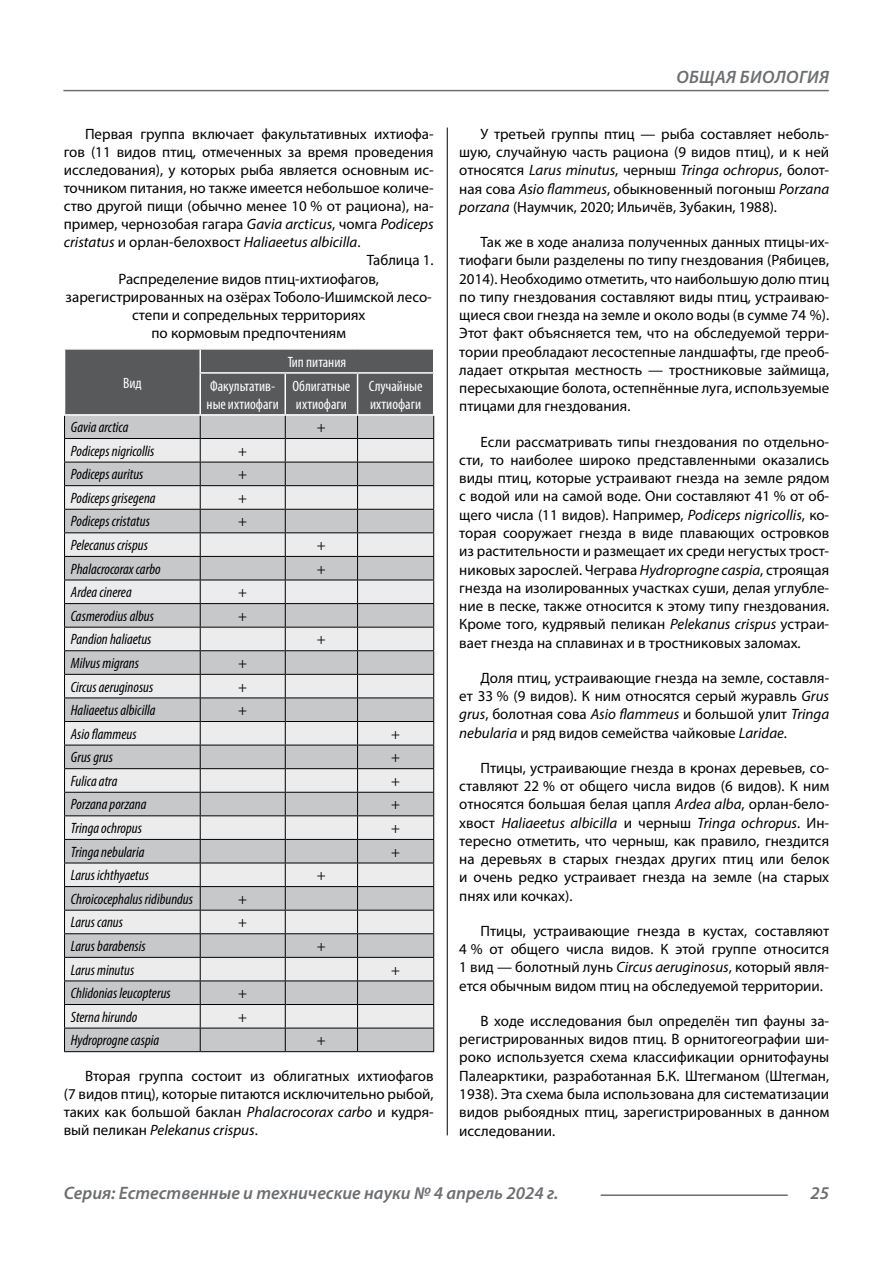
<style>
.page{position:relative;width:893px;height:1263px;background:#fff}
.page>*{position:absolute;margin:0;border:0;box-sizing:border-box;transform-origin:0 0}
.t1{font:italic 600 18px "Myriad Pro";color:#6d6e71}
.t2{font:italic 600 18px "Myriad Pro";letter-spacing:.02em;color:#6d6e71}
.t3{font:15px/18.3px "Myriad Pro";color:#000;text-align:justify}
.t4{font:italic condensed 15px "Myriad Pro";color:#000}
.t5{font:condensed 15px/18px "Myriad Pro";color:#fff}
.t6{font:italic 15px "Myriad Pro";color:#000}
.t7{font:condensed 15px "Myriad Pro";color:#000}
.s1{font-style:italic}
.s2{font-style:normal}
</style>
<div class="page">
<hr style="left:447px;top:128px;width:1px;height:1007px;background:#000">
<hr style="left:63px;top:90px;width:766px;height:1px;background:#6d6e71">
<hr style="left:601px;top:1194px;width:187px;height:2px;background:#6d6e71">
<hr style="left:64px;top:1051px;width:136px;height:1px;background:#000">
<hr style="left:200px;top:1051px;width:85px;height:1px;background:#000">
<hr style="left:285px;top:1051px;width:73px;height:1px;background:#000">
<hr style="left:358px;top:1051px;width:76px;height:1px;background:#000">
<svg style="left:64px;top:349px;width:370px;height:702px;background:#c3c3c5"></svg>
<hr style="left:199px;top:372px;width:86px;height:2px;background:#fff">
<hr style="left:199px;top:374px;width:2px;height:40px;background:#fff">
<hr style="left:285px;top:372px;width:73px;height:2px;background:#fff">
<hr style="left:285px;top:374px;width:1px;height:40px;background:#fff">
<hr style="left:358px;top:372px;width:76px;height:2px;background:#fff">
<hr style="left:357px;top:374px;width:1px;height:40px;background:#fff">
<hr style="left:433px;top:374px;width:1px;height:40px;background:#fff">
<hr style="left:200px;top:414px;width:85px;height:2px;background:#fff">
<hr style="left:285px;top:414px;width:73px;height:2px;background:#fff">
<hr style="left:358px;top:414px;width:76px;height:2px;background:#fff">
<p class="t3" style="left:85px;top:124px;width:350px">Первая группа включает факультативных ихтиофа-</p>
<p class="t3" style="left:64px;top:142px;width:371px">гов (11 видов птиц, отмеченных за время проведения</p>
<p class="t3" style="left:64px;top:161px;width:371px">исследования), у которых рыба является основным ис-</p>
<p class="t3" style="left:64px;top:179px;width:371px">точником питания, но также имеется небольшое количе-</p>
<p class="t3" style="left:64px;top:197px;width:371px">ство другой пищи (обычно менее 10 % от рациона), на-</p>
<p class="t3" style="left:64px;top:215px;width:371px">пример, чернозобая гагара <span class="s1">Gavia arcticus</span>, чомга <span class="s1">Podiceps</span></p>
<p class="t6" style="left:64px;top:233px;width:298px">cristatus <span class="s2">и орлан-белохвост</span> Haliaeetus albicilla<span class="s2">.</span></p>
<p class="t3" style="left:367px;top:251px;width:68px">Таблица 1.</p>
<p class="t3" style="left:118px;top:269px;width:262px">Распределение видов птиц-ихтиофагов,</p>
<p class="t3" style="left:66px;top:287px;width:368px">зарегистрированных на озёрах Тоболо-Ишимской лесо-</p>
<p class="t3" style="left:132px;top:305px;width:235px">степи и сопредельных территориях</p>
<p class="t3" style="left:152px;top:323px;width:196px">по кормовым предпочтениям</p>
<p class="t5" style="left:123px;top:373px;width:20px">Вид</p>
<p class="t5" style="left:288px;top:352px;width:60px">Тип питания</p>
<p class="t5" style="left:207px;top:376px;width:74px">Факультатив&shy;ные ихтиофаги</p>
<p class="t5" style="left:292px;top:376px;width:59px">Облигатные ихтиофаги</p>
<p class="t5" style="left:369px;top:376px;width:55px">Случайные ихтиофаги</p>
<p class="t4" style="left:71px;top:418px;width:59px">Gavia arctica</p>
<p class="t7" style="left:317px;top:418px;width:10px">+</p>
<p class="t4" style="left:71px;top:442px;width:85px">Podiceps nigricollis</p>
<p class="t7" style="left:238px;top:442px;width:10px">+</p>
<p class="t4" style="left:71px;top:465px;width:74px">Podiceps auritus</p>
<p class="t7" style="left:238px;top:465px;width:10px">+</p>
<p class="t4" style="left:71px;top:489px;width:86px">Podiceps grisegena</p>
<p class="t7" style="left:238px;top:489px;width:10px">+</p>
<p class="t4" style="left:71px;top:512px;width:81px">Podiceps cristatus</p>
<p class="t7" style="left:238px;top:512px;width:10px">+</p>
<p class="t4" style="left:71px;top:536px;width:79px">Pelecanus crispus</p>
<p class="t7" style="left:317px;top:536px;width:10px">+</p>
<p class="t4" style="left:71px;top:560px;width:91px">Phalacrocorax carbo</p>
<p class="t7" style="left:317px;top:560px;width:10px">+</p>
<p class="t4" style="left:71px;top:583px;width:62px">Ardea cinerea</p>
<p class="t7" style="left:238px;top:583px;width:10px">+</p>
<p class="t4" style="left:71px;top:607px;width:85px">Casmerodius albus</p>
<p class="t7" style="left:238px;top:607px;width:10px">+</p>
<p class="t4" style="left:71px;top:630px;width:82px">Pandion haliaetus</p>
<p class="t7" style="left:317px;top:630px;width:10px">+</p>
<p class="t4" style="left:71px;top:654px;width:70px">Milvus migrans</p>
<p class="t7" style="left:238px;top:654px;width:10px">+</p>
<p class="t4" style="left:71px;top:677px;width:84px">Circus aeruginosus</p>
<p class="t7" style="left:238px;top:677px;width:10px">+</p>
<p class="t4" style="left:71px;top:701px;width:86px">Haliaeetus albicilla</p>
<p class="t7" style="left:238px;top:701px;width:10px">+</p>
<p class="t4" style="left:71px;top:725px;width:67px">Asio flammeus</p>
<p class="t7" style="left:391px;top:725px;width:10px">+</p>
<p class="t4" style="left:71px;top:748px;width:44px">Grus grus</p>
<p class="t7" style="left:391px;top:748px;width:10px">+</p>
<p class="t4" style="left:71px;top:772px;width:48px">Fulica atra</p>
<p class="t7" style="left:391px;top:772px;width:10px">+</p>
<p class="t4" style="left:71px;top:795px;width:77px">Porzana porzana</p>
<p class="t7" style="left:391px;top:795px;width:10px">+</p>
<p class="t4" style="left:71px;top:819px;width:73px">Tringa ochropus</p>
<p class="t7" style="left:391px;top:819px;width:10px">+</p>
<p class="t4" style="left:71px;top:842px;width:75px">Tringa nebularia</p>
<p class="t7" style="left:391px;top:842px;width:10px">+</p>
<p class="t4" style="left:71px;top:866px;width:80px">Larus ichthyaetus</p>
<p class="t7" style="left:317px;top:866px;width:10px">+</p>
<p class="t4" style="left:71px;top:890px;width:124px">Chroicocephalus ridibundus</p>
<p class="t7" style="left:238px;top:890px;width:10px">+</p>
<p class="t4" style="left:71px;top:913px;width:54px">Larus canus</p>
<p class="t7" style="left:238px;top:913px;width:10px">+</p>
<p class="t4" style="left:71px;top:937px;width:76px">Larus barabensis</p>
<p class="t7" style="left:317px;top:937px;width:10px">+</p>
<p class="t4" style="left:71px;top:960px;width:65px">Larus minutus</p>
<p class="t7" style="left:391px;top:960px;width:10px">+</p>
<p class="t4" style="left:71px;top:984px;width:101px">Chlidonias leucopterus</p>
<p class="t7" style="left:238px;top:984px;width:10px">+</p>
<p class="t4" style="left:71px;top:1008px;width:68px">Sterna hirundo</p>
<p class="t7" style="left:238px;top:1008px;width:10px">+</p>
<p class="t4" style="left:71px;top:1031px;width:90px">Hydroprogne caspia</p>
<p class="t7" style="left:317px;top:1031px;width:10px">+</p>
<p class="t3" style="left:64px;top:1067px;width:371px;text-indent:21px">Вторая группа состоит из облигатных ихтиофагов (7 видов птиц), которые питаются исключительно рыбой, таких как большой баклан <span class="s1">Phalacrocorax carbo</span> и кудря&shy;вый пеликан <span class="s1">Pelekanus crispus</span>.</p>
<p class="t2" style="left:676px;top:66px;width:154px">Общая биология</p>
<p class="t3" style="left:459px;top:124px;width:371px;text-indent:21px">У третьей группы птиц — рыба составляет неболь&shy;шую, случайную часть рациона (9 видов птиц), и к ней относятся <span class="s1">Larus minutus</span>, черныш <span class="s1">Tringa ochropus</span>, болот&shy;ная сова <span class="s1">Asio flammeus</span>, обыкновенный погоныш <span class="s1">Porzana porzana</span> (Наумчик, 2020; Ильичёв, Зубакин, 1988).</p>
<p class="t3" style="left:459px;top:233px;width:371px;text-indent:21px">Так же в ходе анализа полученных данных птицы-их&shy;тиофаги были разделены по типу гнездования (Рябицев, 2014). Необходимо отметить, что наибольшую долю птиц по типу гнездования составляют виды птиц, устраиваю&shy;щиеся свои гнезда на земле и около воды (в сумме 74 %).<br>Этот факт объясняется тем, что на обследуемой терри&shy;тории преобладают лесостепные ландшафты, где преоб&shy;ладает открытая местность — тростниковые займища, пересыхающие болота, остепнённые луга, используемые птицами для гнездования.</p>
<p class="t3" style="left:459px;top:432px;width:371px;text-indent:21px">Если рассматривать типы гнездования по отдельно&shy;сти, то наиболее широко представленными оказались виды птиц, которые устраивают гнезда на земле рядом с водой или на самой воде. Они составляют 41 % от об&shy;щего числа (11 видов). Например, <span class="s1">Podiceps nigricollis</span>, ко&shy;торая сооружает гнезда в виде плавающих островков из растительности и размещает их среди негустых трост&shy;никовых зарослей. Чеграва <span class="s1">Hydroprogne caspia</span>, строящая гнезда на изолированных участках суши, делая углубле&shy;ние в песке, также относится к этому типу гнездования.<br>Кроме того, кудрявый пеликан <span class="s1">Pelekanus crispus</span> устраи&shy;вает гнезда на сплавинах и в тростниковых заломах.</p>
<p class="t3" style="left:459px;top:668px;width:371px;text-indent:21px">Доля птиц, устраивающие гнезда на земле, составля&shy;ет 33 % (9 видов). К ним относятся серый журавль <span class="s1">Grus grus</span>, болотная сова <span class="s1">Asio flammeus</span> и большой улит <span class="s1">Tringa nebularia</span> и ряд видов семейства чайковые <span class="s1">Laridae</span>.</p>
<p class="t3" style="left:459px;top:758px;width:371px;text-indent:21px">Птицы, устраивающие гнезда в кронах деревьев, со&shy;ставляют 22 % от общего числа видов (6 видов). К ним относятся большая белая цапля <span class="s1">Ardea alba</span>, орлан-бело&shy;хвост <span class="s1">Haliaeetus albicilla</span> и черныш <span class="s1">Tringa ochropus</span>. Ин&shy;тересно отметить, что черныш, как правило, гнездится на деревьях в старых гнездах других птиц или белок и очень редко устраивает гнезда на земле (на старых пнях или кочках).</p>
<p class="t3" style="left:459px;top:921px;width:371px;text-indent:21px">Птицы, устраивающие гнезда в кустах, составляют 4 % от общего числа видов. К этой группе относится 1 вид — болотный лунь <span class="s1">Circus aeruginosus</span>, который явля&shy;ется обычным видом птиц на обследуемой территории.</p>
<p class="t3" style="left:459px;top:1011px;width:371px;text-indent:21px">В ходе исследования был определён тип фауны за&shy;регистрированных видов птиц. В орнитогеографии ши&shy;роко используется схема классификации орнитофауны Палеарктики, разработанная Б.К. Штегманом (Штегман, 1938). Эта схема была использована для систематизации видов рыбоядных птиц, зарегистрированных в данном исследовании.</p>
<p class="t1" style="left:64px;top:1182px;width:496px">Серия: Естественные и технические науки № 4 апрель 2024 г.</p>
<p class="t1" style="left:810px;top:1182px;width:20px">25</p>
</div>
